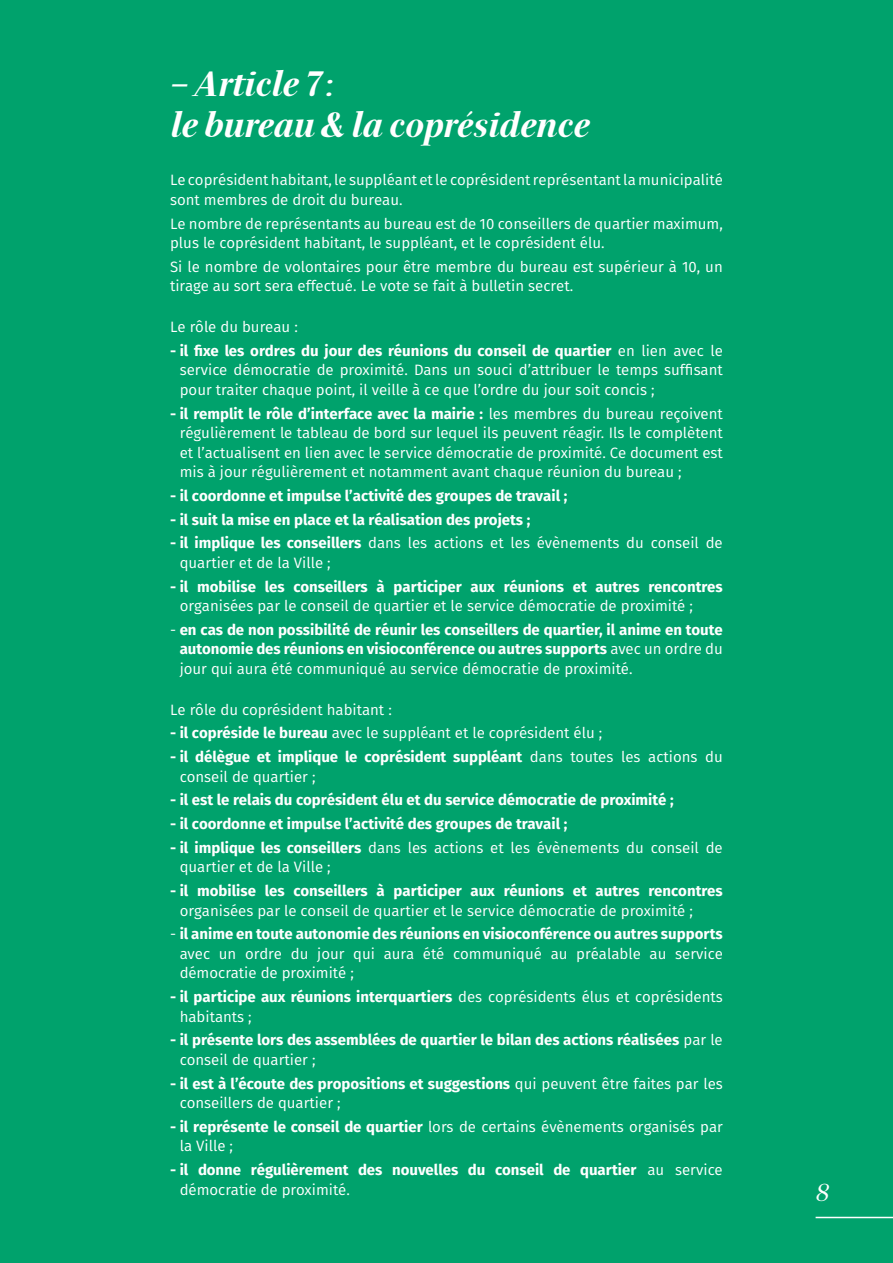
<style>
.page{position:relative;width:893px;height:1263px;background:#00a26c}
.page>*{position:absolute;margin:0;border:0;box-sizing:border-box;transform-origin:0 0}
.t1{font:italic 900 34.5px/41.4px "Serif 72 Beta";color:#fff}
.t2{font:italic 24px "Serif 72 Beta";color:#fff}
.t3{font:15px/19.5px "Fira Sans";color:#fff}
.t4{font:700 15px/19.5px "Fira Sans";color:#fff}
.s1{font-weight:700}
.s2{font-weight:400}
</style>
<div class="page">
<hr style="left:816px;top:1217px;width:77px;height:1px;background:#fff">
<h1 class="t1" style="left:170px;top:63px;width:421px">– Article 7 :<br>le bureau &amp; la coprésidence</h1>
<p class="t3" style="left:170px;top:170px;width:554px">Le coprésident habitant, le suppléant et le coprésident représentant la municipalité sont membres de droit du bureau.</p>
<p class="t3" style="left:170px;top:214px;width:554px">Le nombre de représentants au bureau est de 10 conseillers de quartier maximum, plus le coprésident habitant, le suppléant, et le coprésident élu.</p>
<p class="t3" style="left:170px;top:257px;width:554px">Si le nombre de volontaires pour être membre du bureau est supérieur à 10, un tirage au sort sera effectué. Le vote se fait à bulletin secret.</p>
<p class="t3" style="left:170px;top:317px;width:129px">Le rôle du bureau :</p>
<p class="t3" style="left:180px;top:341px;width:545px;text-align:justify;text-indent:-10px"><span class="s1">- il fixe les ordres du jour des réunions du conseil de quartier</span> en lien avec le service démocratie de proximité. Dans un souci d’attribuer le temps suffisant pour traiter chaque point, il veille à ce que l’ordre du jour soit concis ;</p>
<p class="t3" style="left:180px;top:404px;width:545px;text-align:justify;text-indent:-10px"><span class="s1">- il remplit le rôle d’interface avec la mairie :</span> les membres du bureau reçoivent régulièrement le tableau de bord sur lequel ils peuvent réagir. Ils le complètent et l’actualisent en lien avec le service démocratie de proximité. Ce document est mis à jour régulièrement et notamment avant chaque réunion du bureau ;</p>
<p class="t4" style="left:170px;top:486px;width:399px">- il coordonne et impulse l’activité des groupes de travail ;</p>
<p class="t4" style="left:170px;top:509px;width:362px">- il suit la mise en place et la réalisation des projets ;</p>
<p class="t3" style="left:180px;top:533px;width:545px;text-indent:-10px"><span class="s1">- il implique les conseillers</span> dans les actions et les évènements du conseil de quartier et de la Ville ;</p>
<p class="t4" style="left:170px;top:576px;width:554px">- il mobilise les conseillers à participer aux réunions et autres rencontres</p>
<p class="t3" style="left:180px;top:596px;width:515px">organisées par le conseil de quartier et le service démocratie de proximité ;</p>
<p class="t4" style="left:180px;top:620px;width:545px;text-align:justify;text-indent:-10px"><span class="s2">-</span> en cas de non possibilité de réunir les conseillers de quartier, il anime en toute autonomie des réunions en visioconférence ou autres supports <span class="s2">avec un ordre du jour qui aura été communiqué au service démocratie de proximité.</span></p>
<p class="t3" style="left:170px;top:699px;width:223px">Le rôle du coprésident habitant :</p>
<p class="t3" style="left:170px;top:723px;width:434px"><span class="s1">- il copréside le bureau</span> avec le suppléant et le coprésident élu ;</p>
<p class="t4" style="left:180px;top:747px;width:545px;text-indent:-10px">- il délègue et implique le coprésident suppléant <span class="s2">dans toutes les actions du conseil de quartier ;</span></p>
<p class="t4" style="left:170px;top:790px;width:505px">- il est le relais du coprésident élu et du service démocratie de proximité ;</p>
<p class="t4" style="left:170px;top:814px;width:399px">- il coordonne et impulse l’activité des groupes de travail ;</p>
<p class="t3" style="left:180px;top:838px;width:545px;text-indent:-10px"><span class="s1">- il implique les conseillers</span> dans les actions et les évènements du conseil de quartier et de la Ville ;</p>
<p class="t4" style="left:170px;top:881px;width:554px">- il mobilise les conseillers à participer aux réunions et autres rencontres</p>
<p class="t3" style="left:180px;top:900px;width:515px">organisées par le conseil de quartier et le service démocratie de proximité ;</p>
<p class="t3" style="left:180px;top:924px;width:545px;text-align:justify;text-indent:-10px">- <span class="s1">il anime en toute autonomie des réunions en visioconférence ou autres supports </span>avec un ordre du jour qui aura été communiqué au préalable au service démocratie de proximité ;</p>
<p class="t3" style="left:180px;top:987px;width:545px;text-indent:-10px"><span class="s1">- il participe aux réunions interquartiers</span> des coprésidents élus et coprésidents habitants ;</p>
<p class="t4" style="left:180px;top:1030px;width:545px;text-indent:-10px">- il présente lors des assemblées de quartier le bilan des actions réalisées <span class="s2">par le conseil de quartier ;</span></p>
<p class="t3" style="left:180px;top:1073px;width:545px;text-indent:-10px"><span class="s1">- il est à l’écoute des propositions et suggestions</span> qui peuvent être faites par les conseillers de quartier ;</p>
<p class="t3" style="left:180px;top:1117px;width:545px;text-indent:-10px"><span class="s1">- il représente le conseil de quartier</span> lors de certains évènements organisés par la Ville ;</p>
<p class="t4" style="left:180px;top:1160px;width:545px;text-indent:-10px">- il donne régulièrement des nouvelles du conseil de quartier <span class="s2">au service démocratie de proximité.</span></p>
<h2 class="t2" style="left:816px;top:1179px;width:15px">8</h2>
</div>
